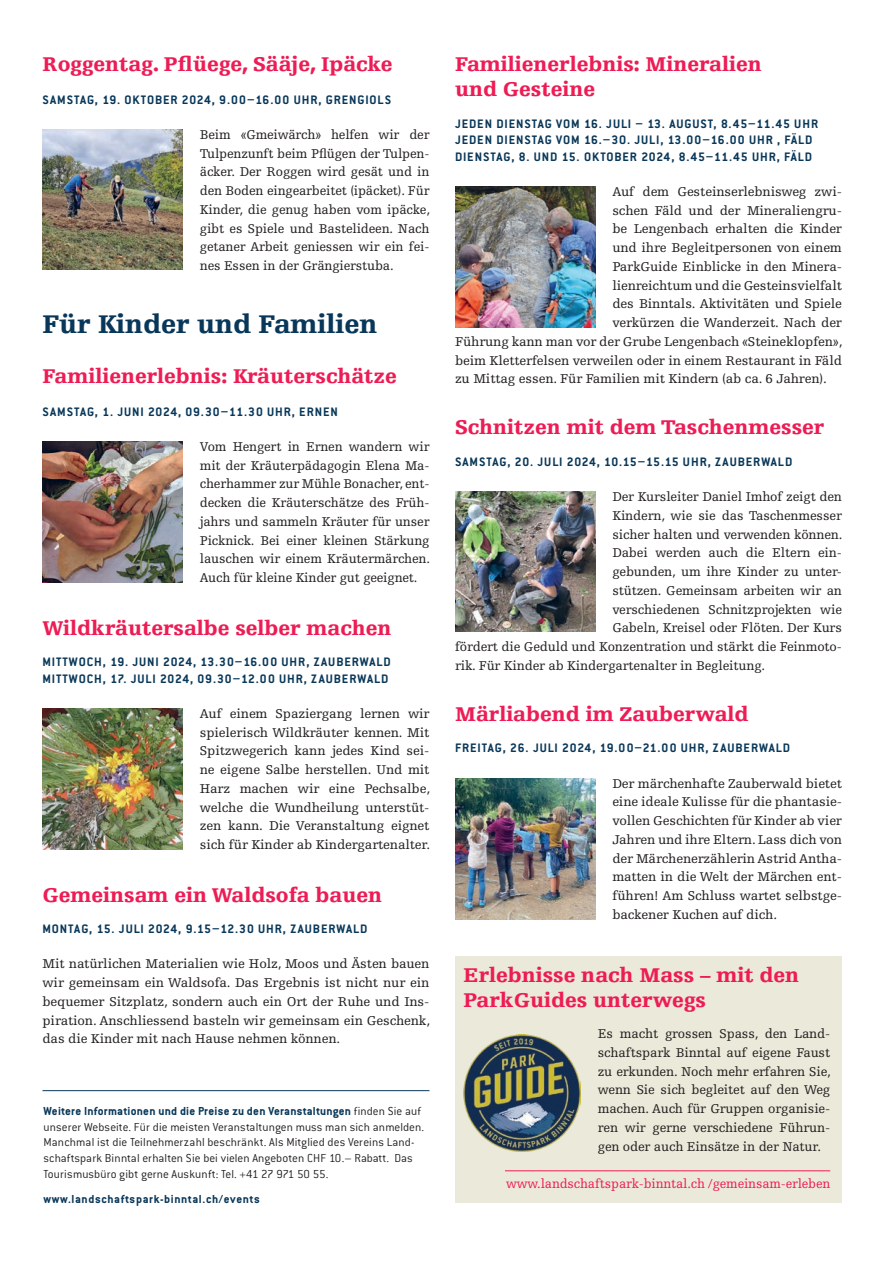
<style>
.page{position:relative;width:893px;height:1263px;background:#fff}
.page>*{position:absolute;margin:0;border:0;box-sizing:border-box;transform-origin:0 0}
.t1{font:900 27px "Egyptienne FLT Std";color:#083759}
.t2{font:900 21px/25.5px "Egyptienne FLT Std";color:#ed1c54}
.t3{font:13.5px/18.8px "Egyptienne FLT Std";letter-spacing:-.01em;color:#231f20;text-align:justify}
.t4{font:700 13.5px/16.5px "Conduit ITC Std";letter-spacing:.07em;color:#083759}
.t5{font:13.5px "Egyptienne FLT Std";letter-spacing:-.01em;color:#ed1c54;scale:.96 1}
.t6{font:300 12.75px/15.8px "Conduit ITC Std";letter-spacing:.005em;color:#231f20}
.t7{font:700 12.75px "Conduit ITC Std";letter-spacing:.05em;color:#083759}
.s1{font-weight:700;color:#083759}
</style>
<div class="page">
<div style="left:455px;top:956px;width:387px;height:247px;background:#ebeada"></div>
<hr style="left:43px;top:1090px;width:386px;height:1px;background:#083759">
<img style="left:43px;top:129px;width:140px;height:141px">
<img style="left:455px;top:779px;width:140px;height:140px">
<img style="left:43px;top:442px;width:140px;height:140px">
<img style="left:455px;top:187px;width:140px;height:140px">
<img style="left:463px;top:1034px;width:118px;height:117px">
<hr style="left:505px;top:1170px;width:325px;height:1px;background:#ed1c54">
<img style="left:455px;top:491px;width:140px;height:141px">
<img style="left:43px;top:709px;width:140px;height:140px">
<h2 class="t2" style="left:43px;top:51px;width:351px">Roggentag. Pflüege, Sääje, Ipäcke</h2>
<p class="t4" style="left:43px;top:91px;width:350px">SAMSTAG, 19. OKTOBER 2024, 9.00–16.00 UHR, GRENGIOLS</p>
<p class="t3" style="left:200px;top:125px;width:232px">Beim «Gmeiwärch» helfen wir der Tulpenzunft beim Pflügen der Tulpen&shy;äcker. Der Roggen wird gesät und in den Boden eingearbeitet (ipäcket). Für Kinder, die genug haben vom ipäcke, gibt es Spiele und Bastelideen. Nach getaner Arbeit geniessen wir ein fei&shy;nes Essen in der Grängierstuba.</p>
<h1 class="t1" style="left:43px;top:309px;width:336px">Für Kinder und Familien</h1>
<h2 class="t2" style="left:43px;top:363px;width:356px">Familienerlebnis: Kräuterschätze</h2>
<p class="t4" style="left:43px;top:403px;width:297px">SAMSTAG, 1. JUNI 2024, 09.30–11.30 UHR, ERNEN</p>
<p class="t3" style="left:200px;top:437px;width:232px">Vom Hengert in Ernen wandern wir mit der Kräuterpädagogin Elena Ma&shy;cherhammer zur Mühle Bonacher, ent&shy;decken die Kräuterschätze des Früh&shy;jahrs und sammeln Kräuter für unser Picknick. Bei einer kleinen Stärkung lauschen wir einem Kräutermärchen.<br>Auch für kleine Kinder gut geeignet.</p>
<h2 class="t2" style="left:43px;top:615px;width:351px">Wildkräutersalbe selber machen</h2>
<p class="t4" style="left:43px;top:653px;width:350px">MITTWOCH, 19. JUNI 2024, 13.30–16.00 UHR, ZAUBERWALD<br>MITTWOCH, 17. JULI 2024, 09.30–12.00 UHR, ZAUBERWALD</p>
<p class="t3" style="left:200px;top:704px;width:232px">Auf einem Spaziergang lernen wir spielerisch Wildkräuter kennen. Mit Spitzwegerich kann jedes Kind sei&shy;ne eigene Salbe herstellen. Und mit Harz machen wir eine Pechsalbe, welche die Wundheilung unterstüt&shy;zen kann. Die Veranstaltung eignet sich für Kinder ab Kindergartenalter.</p>
<h2 class="t2" style="left:43px;top:882px;width:341px">Gemeinsam ein Waldsofa bauen</h2>
<p class="t4" style="left:43px;top:920px;width:327px">MONTAG, 15. JULI 2024, 9.15–12.30 UHR, ZAUBERWALD</p>
<p class="t3" style="left:43px;top:955px;width:389px">Mit natürlichen Materialien wie Holz, Moos und Ästen bauen wir gemeinsam ein Waldsofa. Das Ergebnis ist nicht nur ein bequemer Sitzplatz, sondern auch ein Ort der Ruhe und Ins&shy;piration. Anschliessend basteln wir gemeinsam ein Geschenk, das die Kinder mit nach Hause nehmen können.</p>
<p class="t6" style="left:44px;top:1102px;width:382px"><span class="s1">Weitere Informationen und die Preise zu den Veranstaltungen</span> finden Sie auf unserer Webseite. Für die meisten Veranstaltungen muss man sich anmelden.<br>Manchmal ist die Teilnehmerzahl beschränkt. Als Mitglied des Vereins Land&shy;schaftspark Binntal erhalten Sie bei vielen Angeboten CHF 10.– Rabatt. Das Tourismusbüro gibt gerne Auskunft: Tel. +41 27 971 50 55.</p>
<p class="t7" style="left:44px;top:1191px;width:218px">www.landschaftspark-binntal.ch/events</p>
<h2 class="t2" style="left:455px;top:51px;width:308px">Familienerlebnis: Mineralien und Gesteine</h2>
<p class="t4" style="left:455px;top:115px;width:365px">JEDEN DIENSTAG VOM 16. JULI – 13. AUGUST, 8.45–11.45 UHR<br>JEDEN DIENSTAG VOM 16.–3O. JULI, 13.00–16.00 UHR , FÄLD<br>DIENSTAG, 8. UND 15. OKTOBER 2024, 8.45–11.45 UHR, FÄLD</p>
<p class="t3" style="left:612px;top:182px;width:231px">Auf dem Gesteinserlebnisweg zwi-</p>
<p class="t3" style="left:612px;top:201px;width:231px">schen Fäld und der Mineraliengru-</p>
<p class="t3" style="left:612px;top:220px;width:231px">be Lengenbach erhalten die Kinder</p>
<p class="t3" style="left:612px;top:238px;width:231px">und ihre Begleitpersonen von einem</p>
<p class="t3" style="left:612px;top:257px;width:231px">ParkGuide Einblicke in den Minera-</p>
<p class="t3" style="left:612px;top:276px;width:231px">lienreichtum und die Gesteinsvielfalt</p>
<p class="t3" style="left:612px;top:295px;width:231px">des Binntals. Aktivitäten und Spiele</p>
<p class="t3" style="left:612px;top:313px;width:231px">verkürzen die Wanderzeit. Nach der</p>
<p class="t3" style="left:455px;top:332px;width:389px">Führung kann man vor der Grube Lengenbach «Steineklopfen»,</p>
<p class="t3" style="left:455px;top:351px;width:388px">beim Kletterfelsen verweilen oder in einem Restaurant in Fäld</p>
<p class="t3" style="left:455px;top:370px;width:373px">zu Mittag essen. Für Familien mit Kindern (ab ca. 6 Jahren).</p>
<h2 class="t2" style="left:455px;top:415px;width:371px">Schnitzen mit dem Taschenmesser</h2>
<p class="t4" style="left:455px;top:453px;width:339px">SAMSTAG, 20. JULI 2024, 10.15–15.15 UHR, ZAUBERWALD</p>
<p class="t3" style="left:612px;top:487px;width:231px">Der Kursleiter Daniel Imhof zeigt den</p>
<p class="t3" style="left:612px;top:506px;width:231px">Kindern, wie sie das Taschenmesser</p>
<p class="t3" style="left:612px;top:525px;width:232px">sicher halten und verwenden können.</p>
<p class="t3" style="left:612px;top:544px;width:231px">Dabei werden auch die Eltern ein-</p>
<p class="t3" style="left:612px;top:562px;width:231px">gebunden, um ihre Kinder zu unter-</p>
<p class="t3" style="left:612px;top:581px;width:231px">stützen. Gemeinsam arbeiten wir an</p>
<p class="t3" style="left:612px;top:600px;width:231px">verschiedenen Schnitzprojekten wie</p>
<p class="t3" style="left:612px;top:619px;width:231px">Gabeln, Kreisel oder Flöten. Der Kurs</p>
<p class="t3" style="left:455px;top:637px;width:388px">fördert die Geduld und Konzentration und stärkt die Feinmoto-</p>
<p class="t3" style="left:455px;top:656px;width:312px">rik. Für Kinder ab Kindergartenalter in Begleitung.</p>
<h2 class="t2" style="left:455px;top:701px;width:295px">Märliabend im Zauberwald</h2>
<p class="t4" style="left:455px;top:740px;width:337px">FREITAG, 26. JULI 2024, 19.00–21.00 UHR, ZAUBERWALD</p>
<p class="t3" style="left:612px;top:774px;width:231px">Der märchenhafte Zauberwald bietet eine ideale Kulisse für die phantasie&shy;vollen Geschichten für Kinder ab vier Jahren und ihre Eltern. Lass dich von der Märchenerzählerin Astrid Antha&shy;matten in die Welt der Märchen ent&shy;führen! Am Schluss wartet selbstge&shy;backener Kuchen auf dich.</p>
<h2 class="t2" style="left:463px;top:962px;width:337px">Erlebnisse nach Mass – mit den<br>ParkGuides unterwegs</h2>
<p class="t3" style="left:598px;top:1024px;width:235px">Es macht grossen Spass, den Land&shy;schaftspark Binntal auf eigene Faust zu erkunden. Noch mehr erfahren Sie, wenn Sie sich begleitet auf den Weg machen. Auch für Gruppen organisie&shy;ren wir gerne verschiedene Führun&shy;gen oder auch Einsätze in der Natur.</p>
<p class="t5" style="left:506px;top:1176px;width:339px">www.landschaftspark-binntal.ch /gemeinsam-erleben</p>
</div>
